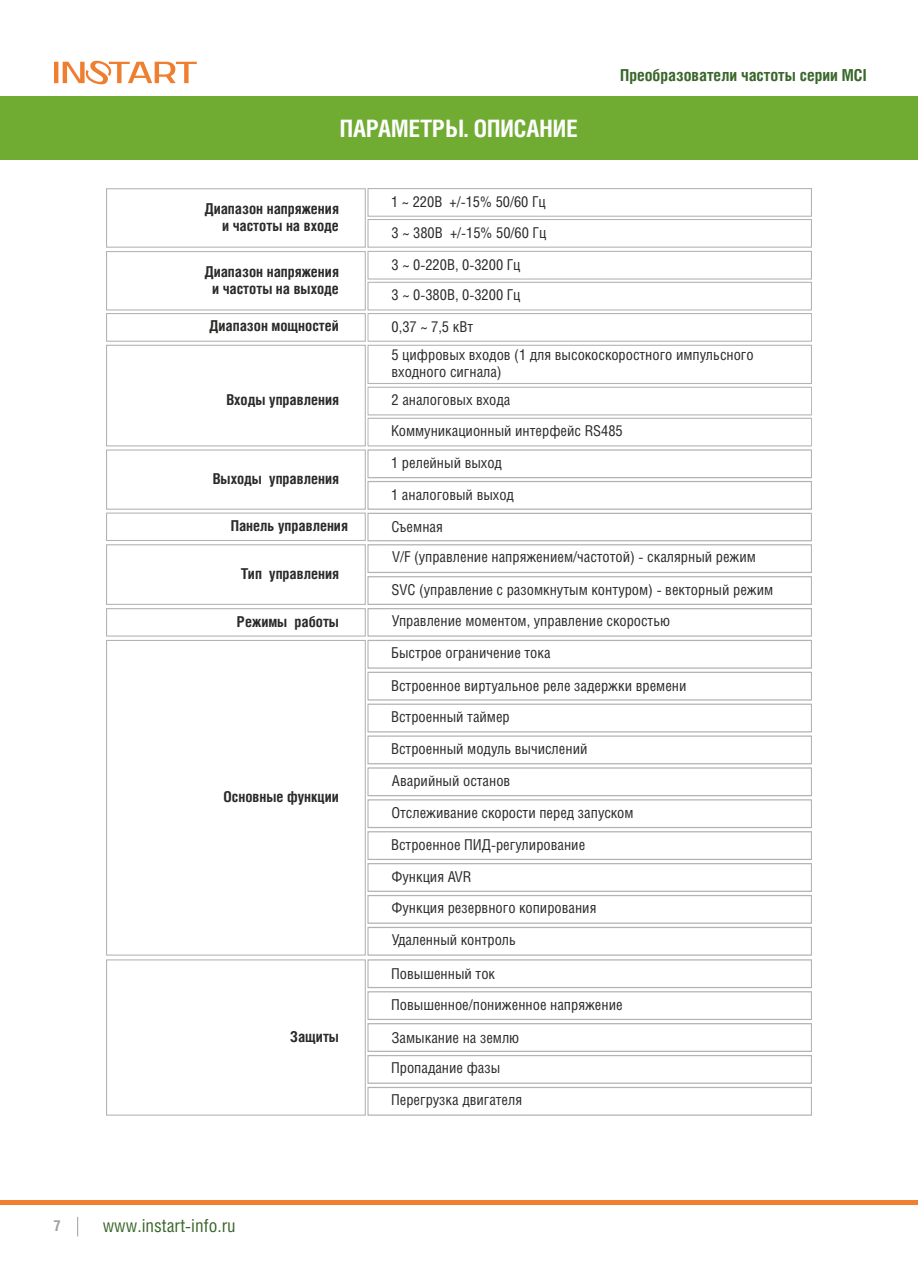
<style>
.page{position:relative;width:918px;height:1287px;background:#fff}
.page>*{position:absolute;margin:0;border:0;box-sizing:border-box;transform-origin:0 0}
.t1{font:700 24px "Helios Cond";color:#fefefe}
.t2{font:18px "Helios Cond";color:#39662a}
.t3{font:700 16.5px "Helios Cond";color:#39662a}
.t4{font:15px/32px "Helios Cond";color:#2b2a29}
.t5{font:700 15px/17px "Helios Cond";color:#2b2a29;text-align:right}
.t6{font:700 15px "Helios Cond";color:#9d9e9e}
</style>
<div class="page">
<div style="left:0;top:96px;width:918px;height:64px;background:#70ab32"></div>
<svg style="left:54px;top:61px;width:143px;height:23px"></svg>
<hr style="left:0;top:1200px;width:918px;height:4px;background:#f08030">
<svg style="left:77px;top:1217px;width:1px;height:19px"></svg>
<div style="left:367px;top:188px;width:445px;height:29px;border:1px solid #b2b3b3"></div>
<div style="left:106px;top:313px;width:260px;height:29px;border:1px solid #b2b3b3"></div>
<div style="left:106px;top:544px;width:260px;height:61px;border:1px solid #b2b3b3"></div>
<div style="left:106px;top:640px;width:260px;height:316px;border:1px solid #b2b3b3"></div>
<div style="left:106px;top:959px;width:260px;height:157px;border:1px solid #b2b3b3"></div>
<div style="left:106px;top:513px;width:260px;height:28px;border:1px solid #b2b3b3"></div>
<div style="left:106px;top:449px;width:260px;height:61px;border:1px solid #b2b3b3"></div>
<div style="left:368px;top:313px;width:444px;height:29px;border:1px solid #b2b3b3"></div>
<div style="left:367px;top:345px;width:445px;height:39px;border:1px solid #b2b3b3"></div>
<div style="left:368px;top:387px;width:444px;height:28px;border:1px solid #b2b3b3"></div>
<div style="left:367px;top:449px;width:445px;height:29px;border:1px solid #b2b3b3"></div>
<div style="left:367px;top:481px;width:445px;height:29px;border:1px solid #b2b3b3"></div>
<div style="left:367px;top:513px;width:445px;height:28px;border:1px solid #b2b3b3"></div>
<div style="left:367px;top:544px;width:445px;height:29px;border:1px solid #b2b3b3"></div>
<div style="left:367px;top:576px;width:445px;height:29px;border:1px solid #b2b3b3"></div>
<div style="left:367px;top:640px;width:445px;height:29px;border:1px solid #b2b3b3"></div>
<div style="left:367px;top:672px;width:445px;height:29px;border:1px solid #b2b3b3"></div>
<div style="left:367px;top:704px;width:445px;height:28px;border:1px solid #b2b3b3"></div>
<div style="left:367px;top:736px;width:445px;height:28px;border:1px solid #b2b3b3"></div>
<div style="left:367px;top:767px;width:445px;height:29px;border:1px solid #b2b3b3"></div>
<div style="left:367px;top:799px;width:445px;height:29px;border:1px solid #b2b3b3"></div>
<div style="left:367px;top:831px;width:445px;height:29px;border:1px solid #b2b3b3"></div>
<div style="left:367px;top:863px;width:445px;height:29px;border:1px solid #b2b3b3"></div>
<div style="left:367px;top:895px;width:445px;height:29px;border:1px solid #b2b3b3"></div>
<div style="left:367px;top:927px;width:445px;height:29px;border:1px solid #b2b3b3"></div>
<div style="left:367px;top:219px;width:445px;height:29px;border:1px solid #b2b3b3"></div>
<div style="left:106px;top:188px;width:260px;height:60px;border:1px solid #b2b3b3"></div>
<div style="left:367px;top:251px;width:445px;height:29px;border:1px solid #b2b3b3"></div>
<div style="left:367px;top:282px;width:445px;height:29px;border:1px solid #b2b3b3"></div>
<div style="left:106px;top:251px;width:260px;height:60px;border:1px solid #b2b3b3"></div>
<div style="left:106px;top:345px;width:260px;height:101px;border:1px solid #b2b3b3"></div>
<div style="left:106px;top:608px;width:260px;height:29px;border:1px solid #b2b3b3"></div>
<div style="left:367px;top:608px;width:445px;height:29px;border:1px solid #b2b3b3"></div>
<div style="left:367px;top:959px;width:445px;height:29px;border:1px solid #b2b3b3"></div>
<div style="left:367px;top:991px;width:445px;height:29px;border:1px solid #b2b3b3"></div>
<div style="left:367px;top:1023px;width:445px;height:29px;border:1px solid #b2b3b3"></div>
<div style="left:367px;top:1055px;width:445px;height:29px;border:1px solid #b2b3b3"></div>
<div style="left:367px;top:1087px;width:445px;height:29px;border:1px solid #b2b3b3"></div>
<div style="left:368px;top:418px;width:444px;height:28px;border:1px solid #b2b3b3"></div>
<h1 class="t1" style="left:340px;top:117px;width:239px">ПАРАМЕТРЫ. ОПИСАНИЕ</h1>
<p class="t5" style="left:204px;top:201px;width:136px">Диапазон напряжения и частоты на входе</p>
<p class="t5" style="left:204px;top:264px;width:136px;text-align:center">Диапазон напряжения и частоты на выходе</p>
<p class="t4" style="left:391px;top:187px;width:157px;line-height:30.9px">1 ~ 220В +/-15% 50/60 Гц<br>3 ~ 380В +/-15% 50/60 Гц</p>
<p class="t4" style="left:392px;top:249px;width:130px">3 ~ 0-220В, 0-3200 Гц</p>
<p class="t4" style="left:392px;top:280px;width:130px">3 ~ 0-380В, 0-3200 Гц</p>
<p class="t5" style="left:209px;top:318px;width:131px">Диапазон мощностей</p>
<p class="t4" style="left:392px;top:311px;width:83px">0,37 ~ 7,5 кВт</p>
<p class="t3" style="left:620px;top:68px;width:248px">Преобразователи частоты серии MCI</p>
<p class="t5" style="left:226px;top:392px;width:114px">Входы управления</p>
<p class="t5" style="left:213px;top:471px;width:128px">Выходы управления</p>
<p class="t4" style="left:392px;top:347px;width:364px;line-height:17px">5 цифровых входов (1 для высокоскоростного импульсного входного сигнала)</p>
<p class="t4" style="left:392px;top:385px;width:120px">2 аналоговых входа</p>
<p class="t4" style="left:391px;top:416px;width:233px">Коммуникационный интерфейс RS485</p>
<p class="t4" style="left:391px;top:448px;width:124px">1 релейный выход<br>1 аналоговый выход</p>
<p class="t5" style="left:231px;top:518px;width:119px">Панель управления</p>
<p class="t4" style="left:391px;top:512px;width:53px">Съемная</p>
<p class="t5" style="left:241px;top:566px;width:100px">Тип управления</p>
<p class="t5" style="left:237px;top:613px;width:104px">Режимы работы</p>
<p class="t4" style="left:392px;top:606px;width:280px">Управление моментом, управление скоростью</p>
<p class="t4" style="left:391px;top:542px;width:383px">V/F (управление напряжением/частотой) - скалярный режим<br>SVC (управление с разомкнутым контуром) - векторный режим</p>
<p class="t5" style="left:224px;top:789px;width:117px">Основные функции</p>
<p class="t5" style="left:290px;top:1029px;width:50px">Защиты</p>
<p class="t6" style="left:53px;top:1219px;width:9px">7</p>
<p class="t2" style="left:103px;top:1217px;width:135px">www.instart-info.ru</p>
<p class="t4" style="left:391px;top:638px;width:297px;line-height:32.7px">Быстрое ограничение тока<br>Встроенное виртуальное реле задержки времени</p>
<p class="t4" style="left:391px;top:702px;width:244px">Встроенный таймер<br>Встроенный модуль вычислений<br>Аварийный останов<br>Отслеживание скорости перед запуском<br>Встроенное ПИД-регулирование<br>Функция AVR<br>Функция резервного копирования<br>Удаленный контроль</p>
<p class="t4" style="left:391px;top:959px;width:106px">Повышенный ток</p>
<p class="t4" style="left:391px;top:989px;width:233px">Повышенное/пониженное напряжение</p>
<p class="t4" style="left:391px;top:1023px;width:129px">Замыкание на землю</p>
<p class="t4" style="left:391px;top:1053px;width:111px">Пропадание фазы</p>
<p class="t4" style="left:391px;top:1085px;width:133px">Перегрузка двигателя</p>
</div>
